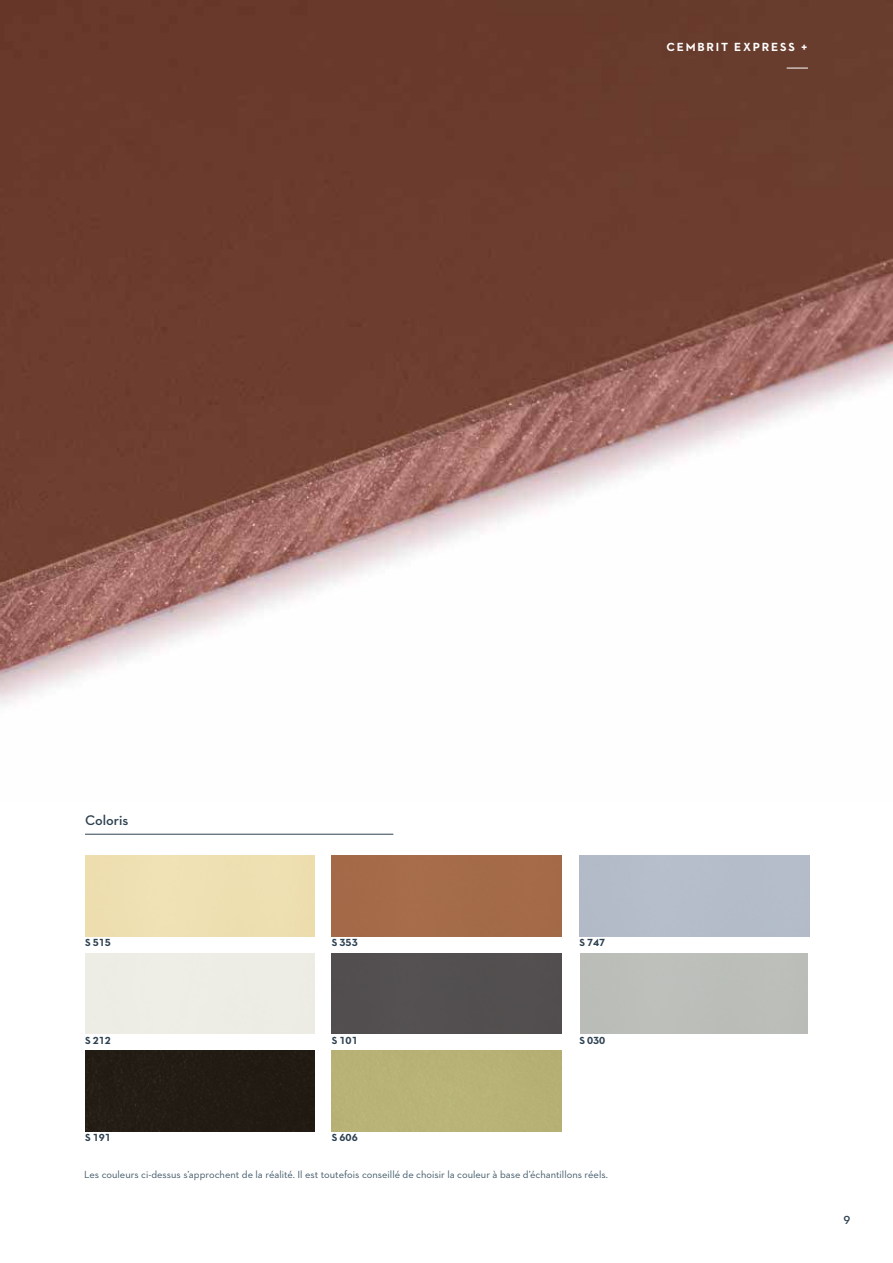
<style>
.page{position:relative;width:893px;height:1263px;background:#fff}
.page>*{position:absolute;margin:0;border:0;box-sizing:border-box;transform-origin:0 0}
.t1{font:600 14.25px "Neutraface 2 Text";color:#2c4050}
.t2{font:700 12px "Neutraface 2 Text";letter-spacing:.15em;color:#fff}
.t3{font:600 12px "Neutraface 2 Text";color:#2c4050}
.t4{font:10.5px "Neutraface 2 Text";color:#425a69}
.t5{font:700 10.5px "Neutraface 2 Text";color:#2c4050}
</style>
<div class="page">
<img style="left:0;top:0;width:893px;height:705px">
<svg style="left:787px;top:68px;width:21px;height:1px"></svg>
<hr style="left:85px;top:834px;width:308px;height:1px;background:#2c4050">
<div style="left:332px;top:953px;width:229px;height:81px;background:#524f50"></div>
<div style="left:332px;top:855px;width:229px;height:81px;background:#a56b49"></div>
<div style="left:85px;top:1051px;width:230px;height:81px;background:#221b13"></div>
<p class="t2" style="left:666px;top:39px;width:143px">CEMBRIT EXPRESS +</p>
<h1 class="t1" style="left:85px;top:812px;width:45px">Coloris</h1>
<p class="t5" style="left:85px;top:936px;width:28px">S 515</p>
<p class="t5" style="left:332px;top:936px;width:28px">S 353</p>
<p class="t5" style="left:579px;top:936px;width:28px">S 747</p>
<p class="t5" style="left:85px;top:1034px;width:28px">S 212</p>
<p class="t5" style="left:332px;top:1034px;width:28px">S 101</p>
<p class="t5" style="left:579px;top:1034px;width:28px">S 030</p>
<p class="t5" style="left:85px;top:1131px;width:28px">S 191</p>
<p class="t5" style="left:332px;top:1131px;width:28px">S 606</p>
<p class="t4" style="left:84px;top:1168px;width:525px">Les couleurs ci-dessus s’approchent de la réalité. Il est toutefois conseillé de choisir la couleur à base d’échantillons réels.</p>
<p class="t3" style="left:843px;top:1213px;width:8px">9</p>
</div>
